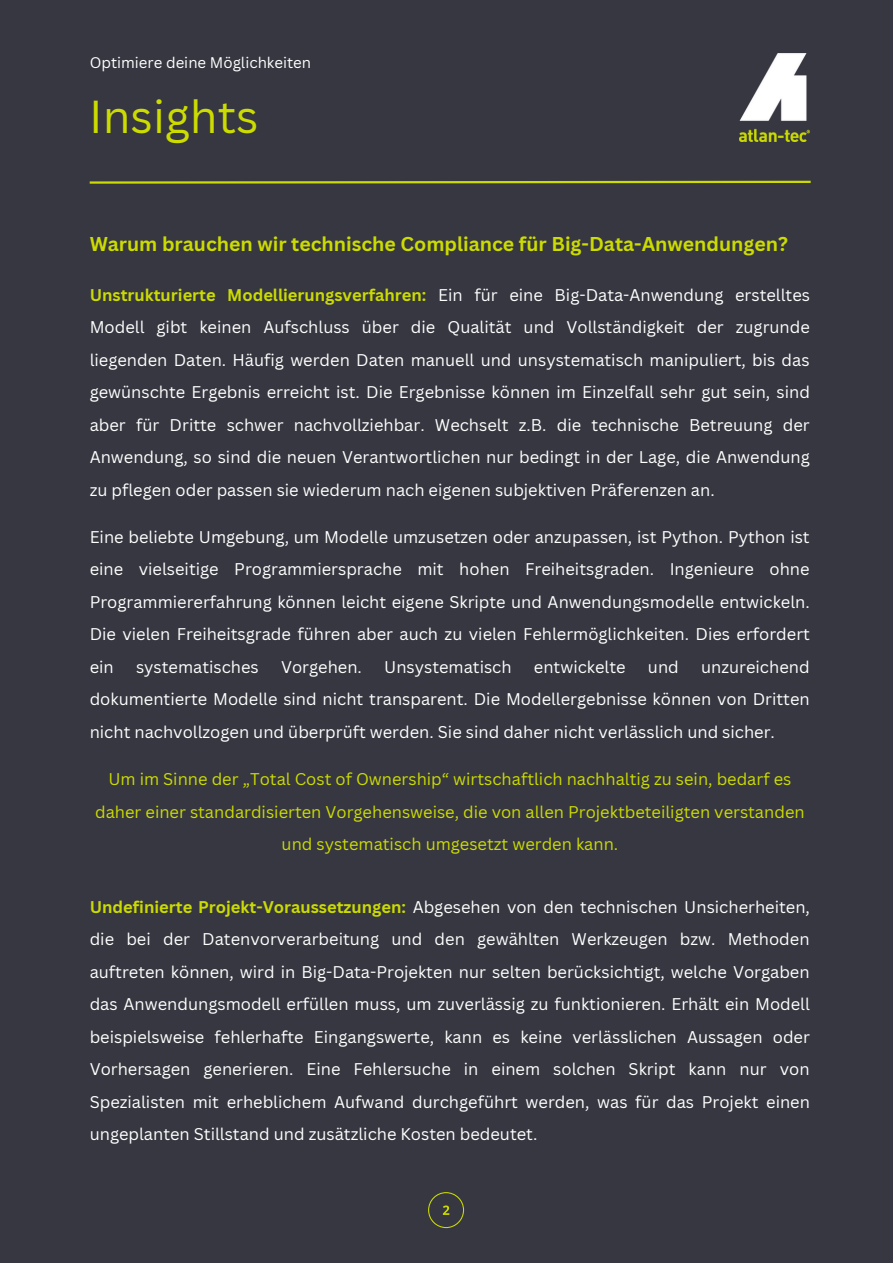
<style>
.page{position:relative;width:893px;height:1264px;background:#fff}
.page>*{position:absolute;margin:0;border:0;box-sizing:border-box;transform-origin:0 0}
.t1{font:45px "Canva Sans";color:#ccdc00}
.t2{font:700 19.5px "Canva Sans";color:#ccdc00}
.t3{font:16.5px/32.4px "Canva Sans";color:#fff;text-align:justify}
.t4{font:16.5px/32.4px "Canva Sans";color:#ccdc00;text-align:center}
.t5{font:15px "Canva Sans";color:#fff}
.s1{font-weight:700;color:#ccdc00}
</style>
<div class="page">
<div style="left:0;top:0;width:892px;height:1262px;background:#363740"></div>
<svg style="left:89px;top:180px;width:722px;height:4px"></svg>
<img style="left:739px;top:54px;width:70px;height:88px">
<svg style="left:428px;top:1192px;width:36px;height:36px"></svg>
<p class="t5" style="left:90px;top:52px;width:223px">Optimiere deine Möglichkeiten</p>
<p class="t1" style="left:89px;top:85px;width:171px">Insights</p>
<p class="t2" style="left:90px;top:230px;width:699px">Warum brauchen wir technische Compliance für Big-Data-Anwendungen?</p>
<p class="t3" style="left:90px;top:278px;width:721px"><span class="s1">Unstrukturierte Modellierungsverfahren:</span> Ein für eine Big-Data-Anwendung erstelltes Modell gibt keinen Aufschluss über die Qualität und Vollständigkeit der zugrunde liegenden Daten. Häufig werden Daten manuell und unsystematisch manipuliert, bis das gewünschte Ergebnis erreicht ist. Die Ergebnisse können im Einzelfall sehr gut sein, sind aber für Dritte schwer nachvollziehbar. Wechselt z.B. die technische Betreuung der Anwendung, so sind die neuen Verantwortlichen nur bedingt in der Lage, die Anwendung zu pflegen oder passen sie wiederum nach eigenen subjektiven Präferenzen an.</p>
<p class="t3" style="left:90px;top:520px;width:721px">Eine beliebte Umgebung, um Modelle umzusetzen oder anzupassen, ist Python. Python ist eine vielseitige Programmiersprache mit hohen Freiheitsgraden. Ingenieure ohne Programmiererfahrung können leicht eigene Skripte und Anwendungsmodelle entwickeln.<br>Die vielen Freiheitsgrade führen aber auch zu vielen Fehlermöglichkeiten. Dies erfordert ein</p>
<p class="t3" style="left:90px;top:650px;width:721px;text-indent:611px">unzureichend dokumentierte Modelle sind nicht transparent. Die Modellergebnisse können von Dritten nicht nachvollzogen und überprüft werden. Sie sind daher nicht verlässlich und sicher.</p>
<p class="t4" style="left:95px;top:762px;width:711px">Um im Sinne der „Total Cost of Ownership“ wirtschaftlich nachhaltig zu sein, bedarf es daher einer standardisierten Vorgehensweise, die von allen Projektbeteiligten verstanden und systematisch umgesetzt werden kann.</p>
<p class="t3" style="left:136px;top:650px;width:124px">systematisches</p>
<p class="t3" style="left:281px;top:650px;width:82px">Vorgehen.</p>
<p class="t3" style="left:384px;top:650px;width:129px">Unsystematisch</p>
<p class="t3" style="left:534px;top:650px;width:93px">entwickelte</p>
<p class="t3" style="left:648px;top:650px;width:32px">und</p>
<p class="t3" style="left:90px;top:890px;width:721px"><span class="s1">Undefinierte Projekt-Voraussetzungen:</span> Abgesehen von den technischen Unsicherheiten, die bei der Datenvorverarbeitung und den gewählten Werkzeugen bzw. Methoden auftreten können, wird in Big-Data-Projekten nur selten berücksichtigt, welche Vorgaben das Anwendungsmodell erfüllen muss, um zuverlässig zu funktionieren. Erhält ein Modell beispielsweise fehlerhafte Eingangswerte, kann es keine verlässlichen Aussagen oder Vorhersagen generieren. Eine Fehlersuche in einem solchen Skript kann nur von Spezialisten mit erheblichem Aufwand durchgeführt werden, was für das Projekt einen ungeplanten Stillstand und zusätzliche Kosten bedeutet.</p>
</div>
